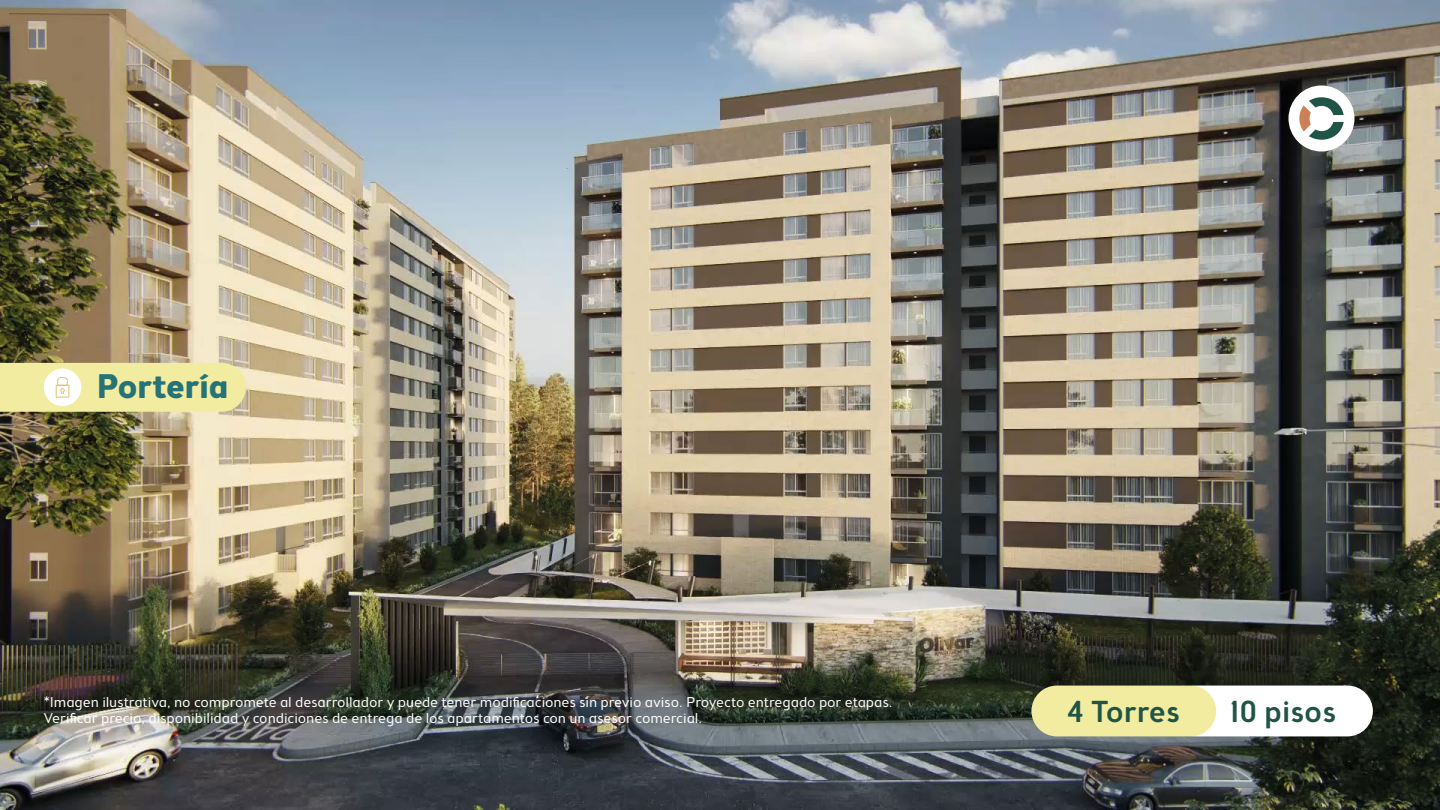
<style>
.page{position:relative;width:1440px;height:810px;background:#fff}
.page>*{position:absolute;margin:0;border:0;box-sizing:border-box;transform-origin:0 0}
.t1{font:700 33.75px "Brooklyn Samuels Five";letter-spacing:.02em;color:#257376}
.t2{font:500 30px "Brooklyn Samuels Five";letter-spacing:.04em;color:#1f5447}
.t3{font:300 14.1px/15.9px "Brooklyn Samuels Five";letter-spacing:.04em;color:#fff}
</style>
<div class="page">
<img style="left:0;top:0;width:1440px;height:810px">
<div style="left:1288px;top:86px;width:66px;height:66px;background:#fff;border-radius:50%"></div>
<svg style="left:1299px;top:97px;width:45px;height:43px"></svg>
<div style="left:1171px;top:686px;width:202px;height:50px;background:#fff;border-radius:25px"></div>
<div style="left:1031px;top:686px;width:185px;height:50px;background:#f1ec9f;border-radius:25px"></div>
<svg style="left:0;top:363px;width:246px;height:49px;background:#f0eca6"></svg>
<h1 class="t1" style="left:97px;top:366px;width:132px">Portería</h1>
<p class="t3" style="left:44px;top:695px;width:850px">*Imagen ilustrativa, no compromete al desarrollador y puede tener modificaciones sin previo aviso. Proyecto entregado por etapas.<br>Verificar precio, disponibilidad y condiciones de entrega de los apartamentos con un asesor comercial.</p>
<h2 class="t2" style="left:1067px;top:695px;width:113px">4 Torres</h2>
<h2 class="t2" style="left:1230px;top:695px;width:106px">10 pisos</h2>
</div>
